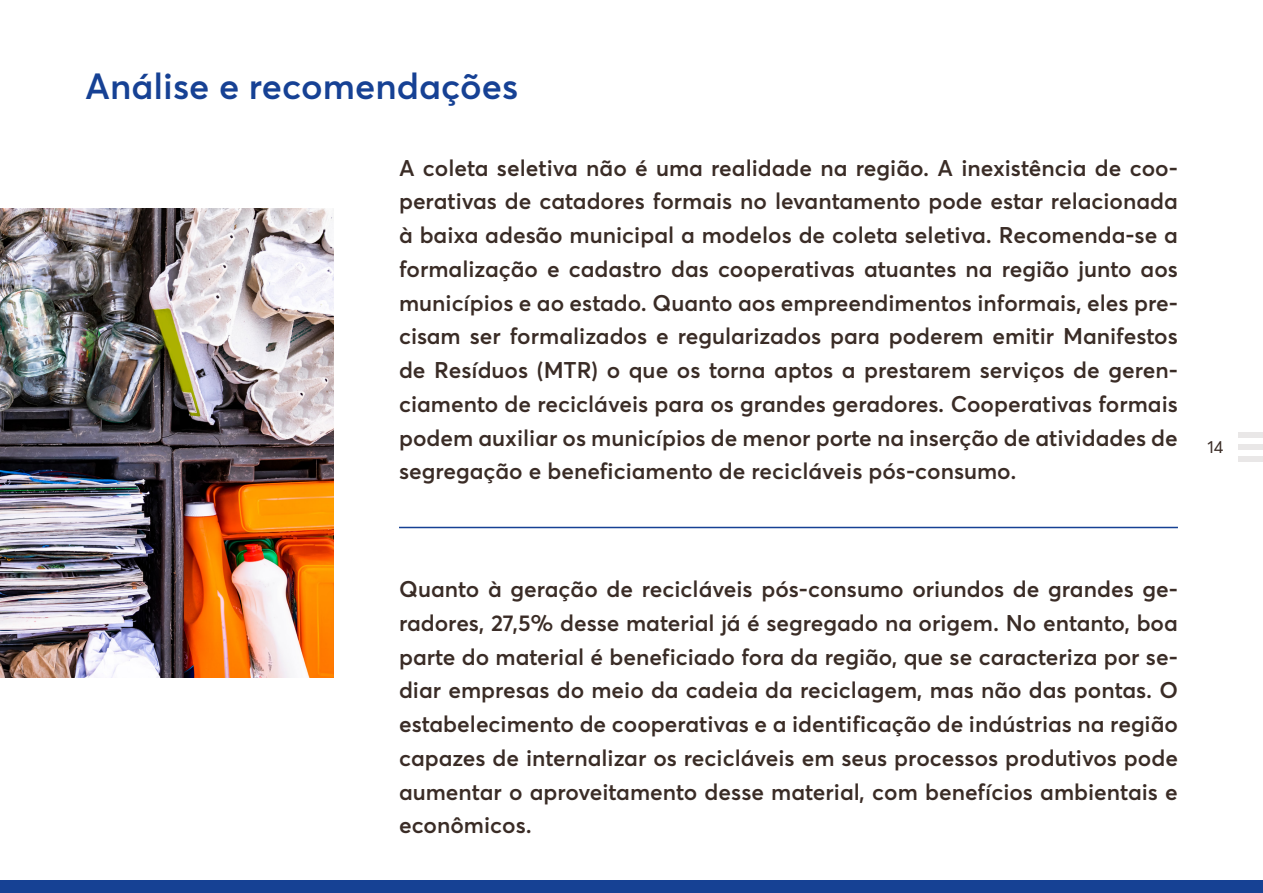
<style>
.page{position:relative;width:1263px;height:893px;background:#fff}
.page>*{position:absolute;margin:0;border:0;box-sizing:border-box;transform-origin:0 0}
.t1{font:600 36px "Averta";color:#164194}
.t2{font:600 22.5px/33.8px "Averta";color:#3a2c26;text-align:justify}
.t3{font:17.25px "Averta";color:#3a2c26}
</style>
<div class="page">
<img style="left:0;top:209px;width:334px;height:468px">
<hr style="left:399px;top:527px;width:779px;height:1px;background:#164194">
<div style="left:0;top:880px;width:1263px;height:13px;background:#164194"></div>
<div style="left:1238px;top:432px;width:25px;height:6px;background:#e9e7e7"></div>
<div style="left:1238px;top:444px;width:25px;height:6px;background:#e9e7e7"></div>
<div style="left:1238px;top:456px;width:25px;height:6px;background:#e9e7e7"></div>
<h1 class="t1" style="left:85px;top:61px;width:435px">Análise e recomendações</h1>
<p class="t2" style="left:399px;top:150px;width:780px">A coleta seletiva não é uma realidade na região. A inexistência de coo&shy;perativas de catadores formais no levantamento pode estar relacionada à baixa adesão municipal a modelos de coleta seletiva. Recomenda-se a formalização e cadastro das cooperativas atuantes na região junto aos municípios e ao estado. Quanto aos empreendimentos informais, eles pre&shy;cisam ser formalizados e regularizados para poderem emitir Manifestos de Resíduos (MTR) o que os torna aptos a prestarem serviços de geren&shy;ciamento de recicláveis para os grandes geradores. Cooperativas formais podem auxiliar os municípios de menor porte na inserção de atividades de segregação e beneficiamento de recicláveis pós-consumo.</p>
<p class="t3" style="left:1207px;top:435px;width:18px">14</p>
<p class="t2" style="left:399px;top:571px;width:780px">Quanto à geração de recicláveis pós-consumo oriundos de grandes ge&shy;radores, 27,5% desse material já é segregado na origem. No entanto, boa parte do material é beneficiado fora da região, que se caracteriza por se&shy;diar empresas do meio da cadeia da reciclagem, mas não das pontas. O estabelecimento de cooperativas e a identificação de indústrias na região capazes de internalizar os recicláveis em seus processos produtivos pode aumentar o aproveitamento desse material, com benefícios ambientais e econômicos.</p>
</div>
